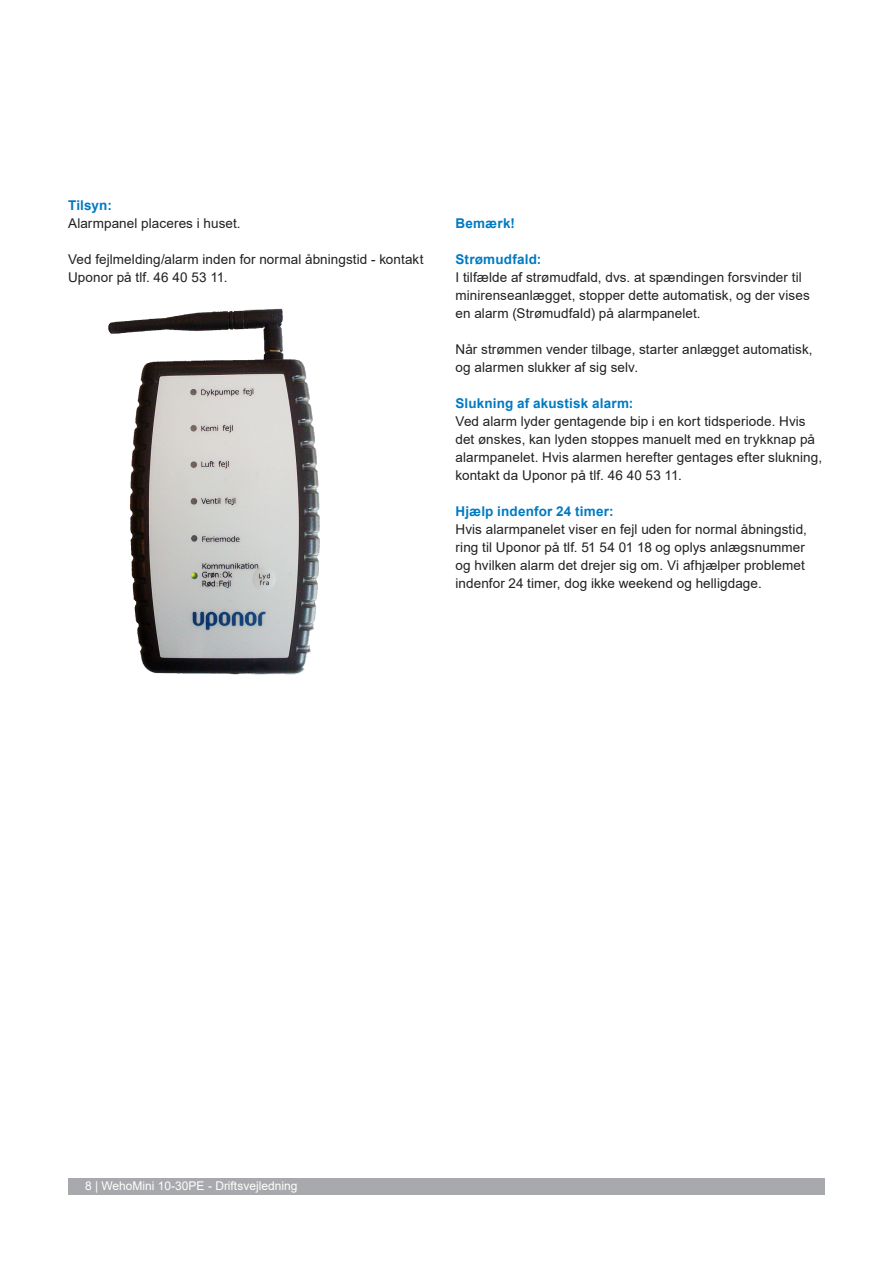
<style>
.page{position:relative;width:893px;height:1263px;background:#fff}
.page>*{position:absolute;margin:0;border:0;box-sizing:border-box;transform-origin:0 0}
.t1{font:13.5px/18px "Arial";letter-spacing:.005em;color:#231f20}
.t2{font:700 13.5px "Arial";letter-spacing:.01em;color:#007ac2}
.t3{font:12px "Arial";color:#fff}
</style>
<div class="page">
<div style="left:68px;top:1178px;width:757px;height:17px;background:#a8a9ad"></div>
<img style="left:108px;top:308px;width:212px;height:367px">
<p class="t2" style="left:68px;top:195px;width:45px">Tilsyn:</p>
<p class="t1" style="left:68px;top:214px;width:174px">Alarmpanel placeres i huset.</p>
<p class="t1" style="left:68px;top:250px;width:357px">Ved fejlmelding/alarm inden for normal åbningstid - kontakt<br>Uponor på tlf. 46 40 53 11.</p>
<p class="t2" style="left:455px;top:213px;width:61px">Bemærk!</p>
<p class="t2" style="left:455px;top:249px;width:87px">Strømudfald:</p>
<p class="t1" style="left:455px;top:268px;width:356px">I tilfælde af strømudfald, dvs. at spændingen forsvinder til minirenseanlægget, stopper dette automatisk, og der vises en alarm (Strømudfald) på alarmpanelet.</p>
<p class="t1" style="left:455px;top:340px;width:359px">Når strømmen vender tilbage, starter anlægget automatisk, og alarmen slukker af sig selv.</p>
<p class="t2" style="left:455px;top:393px;width:179px">Slukning af akustisk alarm:</p>
<p class="t1" style="left:455px;top:412px;width:368px">Ved alarm lyder gentagende bip i en kort tidsperiode. Hvis det ønskes, kan lyden stoppes manuelt med en trykknap på alarmpanelet. Hvis alarmen herefter gentages efter slukning, kontakt da Uponor på tlf. 46 40 53 11.</p>
<p class="t2" style="left:455px;top:501px;width:160px">Hjælp indenfor 24 timer:</p>
<p class="t1" style="left:455px;top:520px;width:353px">Hvis alarmpanelet viser en fejl uden for normal åbningstid, ring til Uponor på tlf. 51 54 01 18 og oplys anlægsnummer og hvilken alarm det drejer sig om. Vi afhjælper problemet indenfor 24 timer, dog ikke weekend og helligdage.</p>
<p class="t3" style="left:85px;top:1177px;width:214px">8 | WehoMini 10-30PE - Driftsvejledning</p>
</div>
